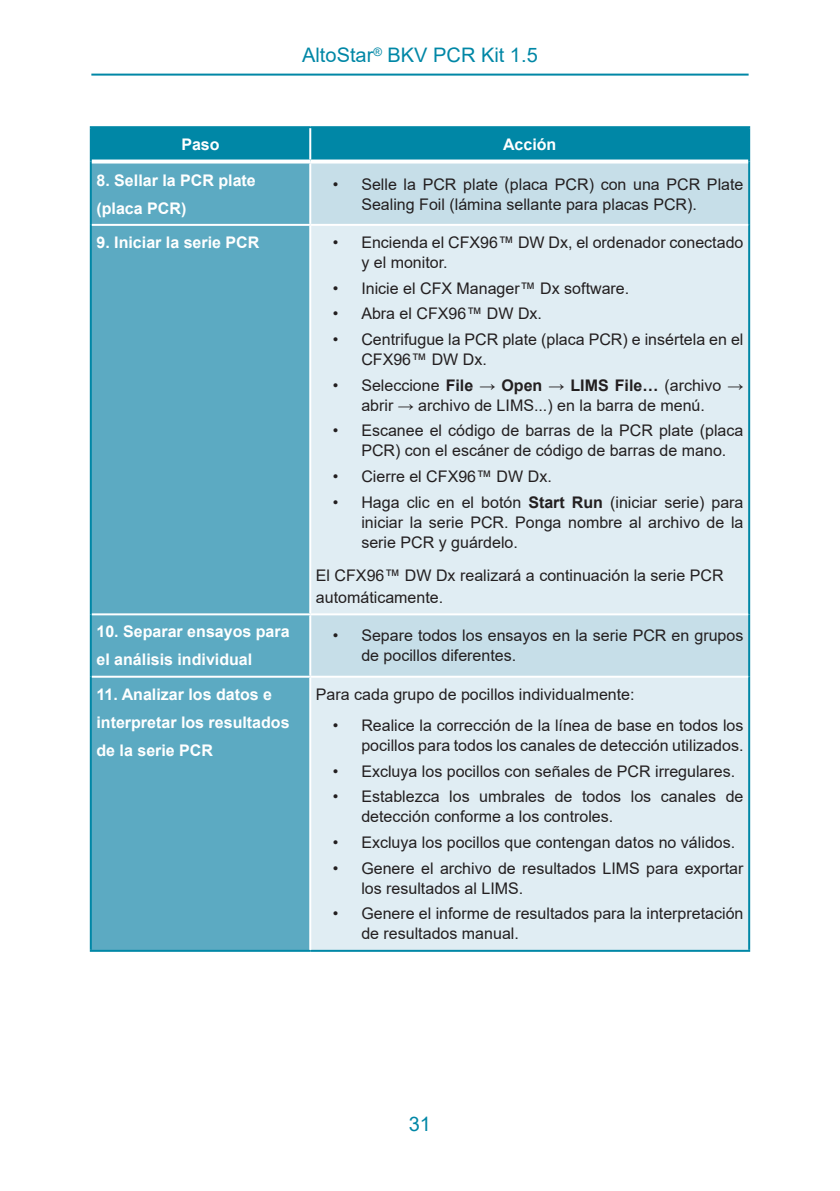
<style>
.page{position:relative;width:840px;height:1191px;background:#fff}
.page>*{position:absolute;margin:0;border:0;box-sizing:border-box;transform-origin:0 0}
.Seitenkopf{font:20px "Arial";color:#0087a6}
.Mengentext_links{font:16px/20px "Arial";color:#231f20}
.Mengentext_white_lef{font:700 16px/28px "Arial";color:#fff}
.Kopfzeile_zentriert{font:700 16px "Arial";color:#fff}
.s1{font-weight:700}
</style>
<div class="page">
<hr style="left:91px;top:74px;width:657px;height:2px;background:#0087a6">
<div style="left:92px;top:128px;width:655px;height:31px;background:#0087a6"></div>
<div style="left:92px;top:163px;width:217px;height:786px;background:#5caac2"></div>
<div style="left:311px;top:163px;width:436px;height:61px;background:#c6dee8"></div>
<svg style="left:311px;top:226px;width:436px;height:723px;background:#ddebf2"></svg>
<hr style="left:90px;top:161px;width:2px;height:64px;background:#0087a6">
<hr style="left:90px;top:225px;width:2px;height:389px;background:#0087a6">
<hr style="left:90px;top:614px;width:2px;height:62px;background:#0087a6">
<hr style="left:90px;top:676px;width:2px;height:273px;background:#0087a6">
<hr style="left:90px;top:949px;width:220px;height:2px;background:#0087a6">
<hr style="left:310px;top:949px;width:439px;height:2px;background:#0087a6">
<hr style="left:90px;top:126px;width:220px;height:2px;background:#0087a6">
<hr style="left:90px;top:128px;width:2px;height:33px;background:#0087a6">
<svg style="left:92px;top:159px;width:218px;height:1px"></svg>
<hr style="left:310px;top:126px;width:439px;height:2px;background:#0087a6">
<hr style="left:747px;top:128px;width:2px;height:33px;background:#0087a6">
<hr style="left:747px;top:161px;width:2px;height:64px;background:#0087a6">
<hr style="left:747px;top:225px;width:2px;height:389px;background:#0087a6">
<hr style="left:747px;top:614px;width:2px;height:62px;background:#0087a6">
<hr style="left:747px;top:676px;width:2px;height:273px;background:#0087a6">
<hr style="left:309px;top:128px;width:2px;height:31px;background:#fff">
<hr style="left:92px;top:224px;width:218px;height:2px;background:#fff">
<hr style="left:92px;top:613px;width:218px;height:2px;background:#fff">
<hr style="left:310px;top:613px;width:437px;height:2px;background:#fff">
<hr style="left:92px;top:675px;width:218px;height:2px;background:#fff">
<hr style="left:310px;top:675px;width:437px;height:2px;background:#fff">
<svg style="left:310px;top:159px;width:437px;height:4px"></svg>
<p class="Seitenkopf" style="left:302px;top:41px;width:237px">AltoStar<sup>®</sup> BKV PCR Kit 1.5</p>
<p class="Kopfzeile_zentriert" style="left:181px;top:133px;width:40px">Paso</p>
<p class="Kopfzeile_zentriert" style="left:502px;top:133px;width:55px">Acción</p>
<p class="Mengentext_white_lef" style="left:96px;top:166px;width:161px">8. Sellar la PCR plate (placa PCR)</p>
<p class="Mengentext_links" style="left:361px;top:174px;width:383px;text-indent:-28px">• Selle la PCR plate (placa PCR) con una PCR Plate<br>Sealing Foil (lámina sellante para placas PCR).</p>
<p class="Mengentext_white_lef" style="left:96px;top:228px;width:164px">9. Iniciar la serie PCR</p>
<p class="Mengentext_links" style="left:361px;top:232px;width:383px;text-indent:-28px">• Encienda el CFX96™ DW Dx, el ordenador conectado y el monitor.</p>
<p class="Mengentext_links" style="left:333px;top:278px;width:297px">• Inicie el CFX Manager™ Dx software.</p>
<p class="Mengentext_links" style="left:333px;top:303px;width:210px">• Abra el CFX96™ DW Dx.</p>
<p class="Mengentext_links" style="left:361px;top:329px;width:383px;text-indent:-28px">• Centrifugue la PCR plate (placa PCR) e insértela en el<br>CFX96™ DW Dx.</p>
<p class="Mengentext_links" style="left:361px;top:375px;width:383px;text-indent:-28px">• Seleccione <span class="s1">File</span> → <span class="s1">Open</span> → <span class="s1">LIMS File…</span> (archivo → abrir → archivo de LIMS...) en la barra de menú.</p>
<p class="Mengentext_links" style="left:361px;top:420px;width:383px;text-indent:-28px">• Escanee el código de barras de la PCR plate (placa<br>PCR) con el escáner de código de barras de mano.</p>
<p class="Mengentext_links" style="left:333px;top:466px;width:220px">• Cierre el CFX96™ DW Dx.</p>
<p class="Mengentext_links" style="left:361px;top:492px;width:383px;text-align:justify;text-indent:-28px">• Haga clic en el botón <span class="s1">Start Run</span> (iniciar serie) para iniciar la serie PCR. Ponga nombre al archivo de la serie PCR y guárdelo.</p>
<p class="Mengentext_links" style="left:316px;top:564px;width:409px;line-height:22px">El CFX96™ DW Dx realizará a continuación la serie PCR automáticamente.</p>
<p class="Mengentext_white_lef" style="left:96px;top:618px;width:194px">10. Separar ensayos para el análisis individual</p>
<p class="Mengentext_links" style="left:361px;top:625px;width:383px;text-indent:-28px">• Separe todos los ensayos en la serie PCR en grupos de pocillos diferentes.</p>
<p class="Mengentext_white_lef" style="left:96px;top:680px;width:194px">11. Analizar los datos e interpretar los resultados de la serie PCR</p>
<p class="Mengentext_links" style="left:316px;top:684px;width:320px">Para cada grupo de pocillos individualmente:</p>
<p class="Mengentext_links" style="left:333px;top:715px;width:412px;text-align:right">• Realice la corrección de la línea de base en todos los pocillos para todos los canales de detección utilizados.</p>
<p class="Mengentext_links" style="left:333px;top:761px;width:403px">• Excluya los pocillos con señales de PCR irregulares.</p>
<p class="Mengentext_links" style="left:361px;top:786px;width:383px;text-indent:-28px">• Establezca los umbrales de todos los canales de detección conforme a los controles.</p>
<p class="Mengentext_links" style="left:333px;top:832px;width:403px">• Excluya los pocillos que contengan datos no válidos.</p>
<p class="Mengentext_links" style="left:361px;top:858px;width:383px;text-indent:-28px">• Genere el archivo de resultados LIMS para exportar los resultados al LIMS.</p>
<p class="Mengentext_links" style="left:361px;top:903px;width:383px;text-indent:-28px">• Genere el informe de resultados para la interpretación de resultados manual.</p>
<p class="Seitenkopf" style="left:408px;top:1110px;width:24px">31</p>
</div>
